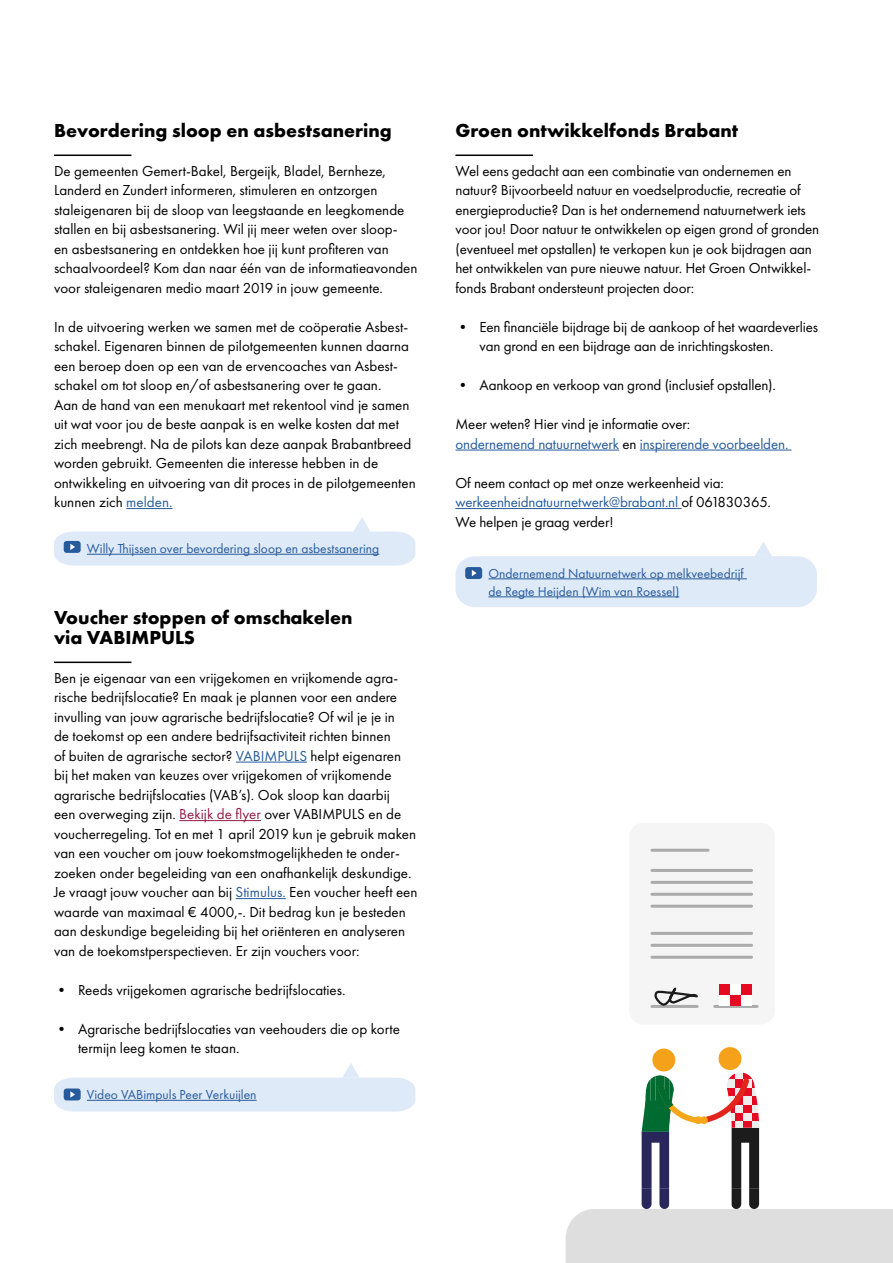
<style>
.page{position:relative;width:893px;height:1263px;background:#fff}
.page>*{position:absolute;margin:0;border:0;box-sizing:border-box;transform-origin:0 0}
.t1{font:700 19.5px/19.5px "Futura PT";color:#000}
.t2{font:15px/19.5px "Futura PT";color:#000}
.t3{font:15px/19.5px "Futura PT";letter-spacing:-.01em;color:#275b9b}
.t4{font:13.5px/18px "Futura PT";color:#275b9b}
.s1{color:#275b9b}
.s2{color:#941c42}
.s3{color:#000}
</style>
<div class="page">
<hr style="left:455px;top:450px;width:164px;height:1px;background:#275b9b">
<hr style="left:640px;top:450px;width:152px;height:1px;background:#275b9b">
<hr style="left:455px;top:508px;width:226px;height:1px;background:#275b9b">
<hr style="left:455px;top:155px;width:78px;height:1px;background:#000">
<div style="left:455px;top:556px;width:362px;height:51px;background:#dfeaf8;border-radius:19px"></div>
<hr style="left:488px;top:578px;width:259px;height:1px;background:#275b9b">
<hr style="left:488px;top:596px;width:191px;height:1px;background:#275b9b">
<div style="left:465px;top:567px;width:17px;height:12px;background:#275b9b;border-radius:3px"></div>
<svg style="left:472px;top:570px;width:5px;height:6px"></svg>
<svg style="left:755px;top:542px;width:17px;height:14px"></svg>
<hr style="left:126px;top:508px;width:46px;height:1px;background:#275b9b">
<hr style="left:236px;top:762px;width:71px;height:1px;background:#275b9b">
<hr style="left:179px;top:820px;width:82px;height:1px;background:#941c42">
<hr style="left:236px;top:898px;width:50px;height:1px;background:#275b9b">
<hr style="left:54px;top:155px;width:77px;height:1px;background:#000">
<hr style="left:54px;top:662px;width:77px;height:1px;background:#000">
<svg style="left:54px;top:1063px;width:361px;height:49px"></svg>
<svg style="left:54px;top:517px;width:361px;height:49px"></svg>
<div style="left:629px;top:823px;width:146px;height:201px;background:#f5f5f5;border-radius:14px"></div>
<hr style="left:652px;top:849px;width:56px;height:3px;background:#ababab">
<hr style="left:652px;top:869px;width:100px;height:3px;background:#ababab">
<hr style="left:652px;top:881px;width:100px;height:3px;background:#ababab">
<hr style="left:652px;top:893px;width:100px;height:3px;background:#ababab">
<hr style="left:652px;top:905px;width:100px;height:3px;background:#ababab">
<hr style="left:652px;top:932px;width:100px;height:3px;background:#ababab">
<hr style="left:652px;top:944px;width:100px;height:3px;background:#ababab">
<hr style="left:652px;top:956px;width:100px;height:3px;background:#ababab">
<hr style="left:652px;top:1005px;width:45px;height:3px;background:#ababab">
<hr style="left:715px;top:1005px;width:42px;height:3px;background:#ababab">
<svg style="left:654px;top:848px;width:105px;height:159px"></svg>
<div style="left:652px;top:1048px;width:23px;height:23px;background:#f5a11a;border-radius:50%"></div>
<div style="left:719px;top:1047px;width:22px;height:23px;background:#f5a11a;border-radius:50%"></div>
<svg style="left:566px;top:1072px;width:327px;height:191px"></svg>
<h1 class="t1" style="left:54px;top:120px;width:339px">Bevordering sloop en asbestsanering</h1>
<p class="t2" style="left:54px;top:161px;width:365px">De gemeenten Gemert-Bakel, Bergeijk, Bladel, Bernheze, Landerd en Zundert informeren, stimuleren en ontzorgen staleigenaren bij de sloop van leegstaande en leegkomende stallen en bij asbestsanering. Wil jij meer weten over sloop-<br>en asbestsanering en ontdekken hoe jij kunt profiteren van schaalvoordeel? Kom dan naar één van de informatieavonden voor staleigenaren medio maart 2019 in jouw gemeente.</p>
<p class="t2" style="left:54px;top:317px;width:363px">In de uitvoering werken we samen met de coöperatie Asbest&shy;schakel. Eigenaren binnen de pilotgemeenten kunnen daarna een beroep doen op een van de ervencoaches van Asbest&shy;schakel om tot sloop en/of asbestsanering over te gaan.<br>Aan de hand van een menukaart met rekentool vind je samen uit wat voor jou de beste aanpak is en welke kosten dat met zich meebrengt. Na de pilots kan deze aanpak Brabantbreed worden gebruikt. Gemeenten die interesse hebben in de ontwikkeling en uitvoering van dit proces in de pilotgemeenten kunnen zich <span class="s1">melden.</span></p>
<p class="t4" style="left:87px;top:539px;width:294px">Willy Thijssen over bevordering sloop en asbestsanering</p>
<h1 class="t1" style="left:54px;top:607px;width:300px">Voucher stoppen of omschakelen via VABIMPULS</h1>
<p class="t2" style="left:54px;top:668px;width:365px">Ben je eigenaar van een vrijgekomen en vrijkomende agra&shy;rische bedrijfslocatie? En maak je plannen voor een andere invulling van jouw agrarische bedrijfslocatie? Of wil je je in<br>de toekomst op een andere bedrijfsactiviteit richten binnen<br>of buiten de agrarische sector? <span class="s1">VABIMPULS</span> helpt eigenaren bij het maken van keuzes over vrijgekomen of vrijkomende agrarische bedrijfslocaties (VAB’s). Ook sloop kan daarbij<br>een overweging zijn. <span class="s2">Bekijk de flyer</span> over VABIMPULS en de voucherregeling. Tot en met 1 april 2019 kun je gebruik maken van een voucher om jouw toekomstmogelijkheden te onder&shy;zoeken onder begeleiding van een onafhankelijk deskundige.<br>Je vraagt jouw voucher aan bij <span class="s1">Stimulus.</span> Een voucher heeft een waarde van maximaal € 4000,-. Dit bedrag kun je besteden aan deskundige begeleiding bij het oriënteren en analyseren van de toekomstperspectieven. Er zijn vouchers voor:</p>
<p class="t2" style="left:54px;top:980px;width:293px">• Reeds vrijgekomen agrarische bedrijfslocaties.</p>
<p class="t2" style="left:78px;top:1019px;width:323px;text-indent:-24px">• Agrarische bedrijfslocaties van veehouders die op korte termijn leeg komen te staan.</p>
<p class="t4" style="left:87px;top:1085px;width:171px">Video VABimpuls Peer Verkuijlen</p>
<h1 class="t1" style="left:455px;top:120px;width:284px">Groen ontwikkelfonds Brabant</h1>
<p class="t2" style="left:455px;top:161px;width:365px">Wel eens gedacht aan een combinatie van ondernemen en natuur? Bijvoorbeeld natuur en voedselproductie, recreatie of energieproductie? Dan is het ondernemend natuurnetwerk iets voor jou! Door natuur te ontwikkelen op eigen grond of gronden (eventueel met opstallen) te verkopen kun je ook bijdragen aan het ontwikkelen van pure nieuwe natuur. Het Groen Ontwikkel&shy;fonds Brabant ondersteunt projecten door:</p>
<p class="t2" style="left:479px;top:317px;width:340px;text-indent:-24px">• Een financiële bijdrage bij de aankoop of het waardeverlies van grond en een bijdrage aan de inrichtingskosten.</p>
<p class="t2" style="left:455px;top:375px;width:322px">• Aankoop en verkoop van grond (inclusief opstallen).</p>
<p class="t3" style="left:455px;top:414px;width:334px"><span class="s3">Meer weten? Hier vind je informatie over:<br></span>ondernemend natuurnetwerk <span class="s3">en</span> inspirerende voorbeelden.</p>
<p class="t2" style="left:455px;top:473px;width:317px">Of neem contact op met onze werkeenheid via: <span class="s1">werkeenheidnatuurnetwerk@brabant.nl</span> of 061830365.<br>We helpen je graag verder!</p>
<p class="t4" style="left:488px;top:564px;width:257px">Ondernemend Natuurnetwerk op melkveebedrijf de Regte Heijden (Wim van Roessel)</p>
</div>
